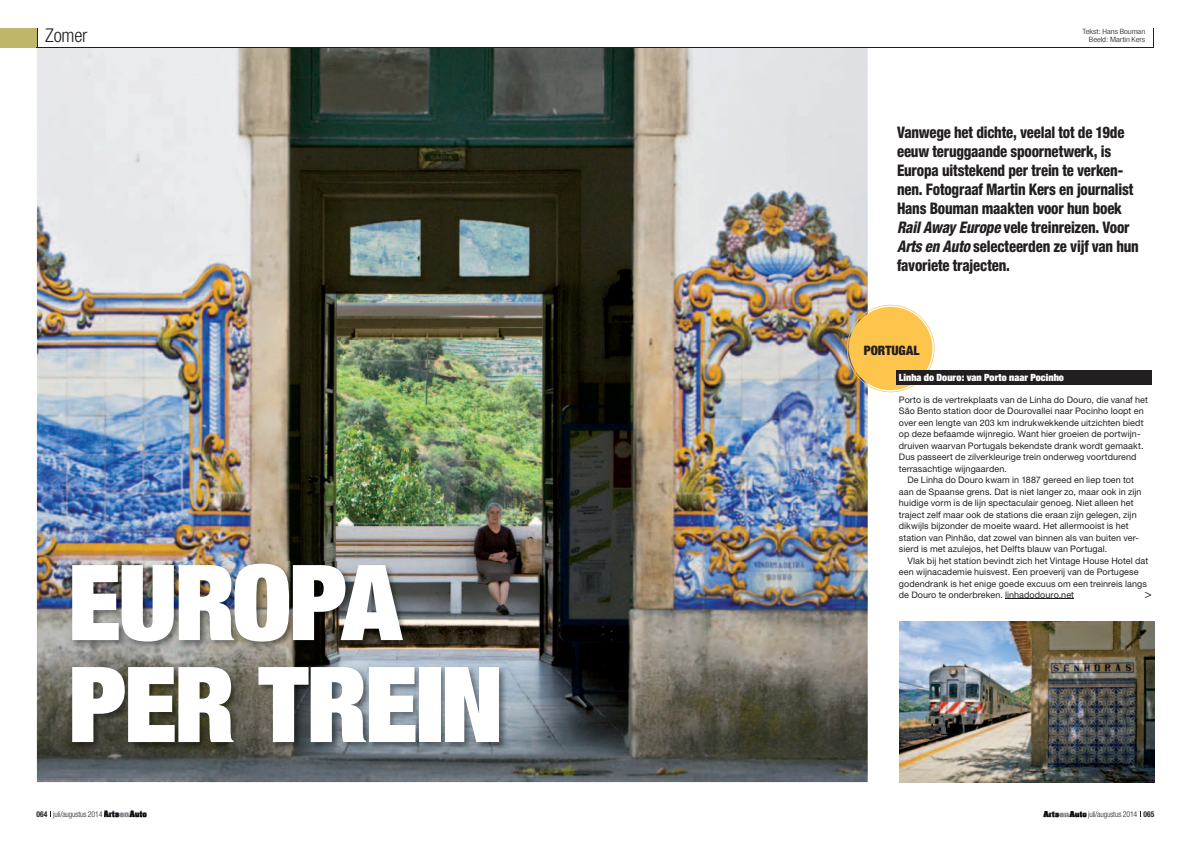
<style>
.page{position:relative;width:1191px;height:842px;background:#fff}
.page>*{position:absolute;margin:0;border:0;box-sizing:border-box;transform-origin:0 0}
.t1{font:900 expanded 105px/102px "Helvetica Neue";letter-spacing:-.025em;color:#fff}
.t2{font:300 condensed 19px "Helvetica Neue";letter-spacing:-.01em;color:#231f20}
.t3{font:800 condensed 16px/19px "Helvetica Neue";letter-spacing:-.015em;color:#231f20;scale:.92 1}
.t4{font:900 condensed 13px "Helvetica Neue";letter-spacing:.005em;color:#231f20}
.t5{font:900 expanded 10px "Helvetica Neue";letter-spacing:.005em;color:#fff}
.t6{font:9px "Helvetica Neue";letter-spacing:.01em;color:#231f20}
.t7{font:300 condensed 8px "Helvetica Neue";letter-spacing:-.02em;color:#231f20}
.t8{font:300 condensed 7.3px/8.3px "Helvetica Neue";letter-spacing:-.005em;color:#231f20;text-align:right;scale:1.21 1}
.s1{font-style:italic}
.s2{font-weight:700}
</style>
<div class="page">
<div style="left:0;top:28px;width:37px;height:20px;background:#c0b66a"></div>
<svg style="left:37px;top:28px;width:1px;height:20px"></svg>
<svg style="left:1153px;top:28px;width:1px;height:20px"></svg>
<img style="left:37px;top:49px;width:830px;height:733px">
<img style="left:70px;top:561px;width:437px;height:189px">
<hr style="left:1005px;top:599px;width:69px;height:1px;background:#231f20">
<hr style="left:37px;top:48px;width:1117px;height:1px;background:#231f20">
<img style="left:847px;top:305px;width:87px;height:87px">
<div style="left:896px;top:370px;width:255px;height:14px;background:#231f20"></div>
<img style="left:900px;top:621px;width:254px;height:161px">
<img style="left:1042px;top:811px;width:45px;height:7px">
<img style="left:104px;top:810px;width:43px;height:8px">
<h2 class="t2" style="left:45px;top:24px;width:44px">Zomer</h2>
<p class="t8" style="left:1082px;top:27px;width:53px">Tekst: Hans Bouman<br>Beeld: Martin Kers</p>
<p class="t3" style="left:897px;top:123px;width:264px">Vanwege het dichte, veelal tot de 19de eeuw teruggaande spoornetwerk, is Europa uitstekend per trein te verken&shy;nen. Fotograaf Martin Kers en journalist Hans Bouman maakten voor hun boek <span class="s1">Rail Away Europe</span> vele treinreizen. Voor <span class="s1">Arts en Auto</span> selecteerden ze vijf van hun favoriete trajecten.</p>
<h1 class="t1" style="left:68px;top:549px;width:437px">EUROPA<br>PER TREIN</h1>
<h3 class="t4" style="left:863px;top:342px;width:57px">PORTUGAL</h3>
<p class="t5" style="left:898px;top:371px;width:167px">Linha do Douro: van Porto naar Pocinho</p>
<p class="t6" style="left:899px;top:394px;width:250px">Porto is de vertrekplaats van de Linha do Douro, die vanaf het</p>
<p class="t6" style="left:899px;top:405px;width:246px">São Bento station door de Dourovallei naar Pocinho loopt en</p>
<p class="t6" style="left:899px;top:417px;width:246px">over een lengte van 203 km indrukwekkende uitzichten biedt</p>
<p class="t6" style="left:899px;top:428px;width:243px">op deze befaamde wijnregio. Want hier groeien de portwijn-</p>
<p class="t6" style="left:899px;top:440px;width:246px">druiven waarvan Portugals bekendste drank wordt gemaakt.</p>
<p class="t6" style="left:899px;top:451px;width:239px">Dus passeert de zilverkleurige trein onderweg voortdurend</p>
<p class="t6" style="left:899px;top:463px;width:109px">terrasachtige wijngaarden.</p>
<p class="t6" style="left:907px;top:474px;width:228px">De Linha do Douro kwam in 1887 gereed en liep toen tot</p>
<p class="t6" style="left:899px;top:486px;width:244px">aan de Spaanse grens. Dat is niet langer zo, maar ook in zijn</p>
<p class="t6" style="left:899px;top:497px;width:236px">huidige vorm is de lijn spectaculair genoeg. Niet alleen het</p>
<p class="t6" style="left:899px;top:509px;width:239px">traject zelf maar ook de stations die eraan zijn gelegen, zijn</p>
<p class="t6" style="left:899px;top:520px;width:231px">dikwijls bijzonder de moeite waard. Het allermooist is het</p>
<p class="t6" style="left:899px;top:532px;width:241px">station van Pinhão, dat zowel van binnen als van buiten ver-</p>
<p class="t6" style="left:899px;top:543px;width:210px">sierd is met azulejos, het Delfts blauw van Portugal.</p>
<p class="t6" style="left:907px;top:555px;width:242px">Vlak bij het station bevindt zich het Vintage House Hotel dat</p>
<p class="t6" style="left:899px;top:566px;width:241px">een wijnacademie huisvest. Een proeverij van de Portugese</p>
<p class="t6" style="left:899px;top:578px;width:249px">godendrank is het enige goede excuus om een treinreis langs</p>
<p class="t6" style="left:899px;top:589px;width:177px">de Douro te onderbreken. linhadodouro.net</p>
<p class="t7" style="left:37px;top:809px;width:67px"><span class="s2">064</span> juli/augustus 2014</p>
<p class="t7" style="left:1088px;top:809px;width:68px">juli/augustus 2014 <span class="s2">065</span></p>
</div>
